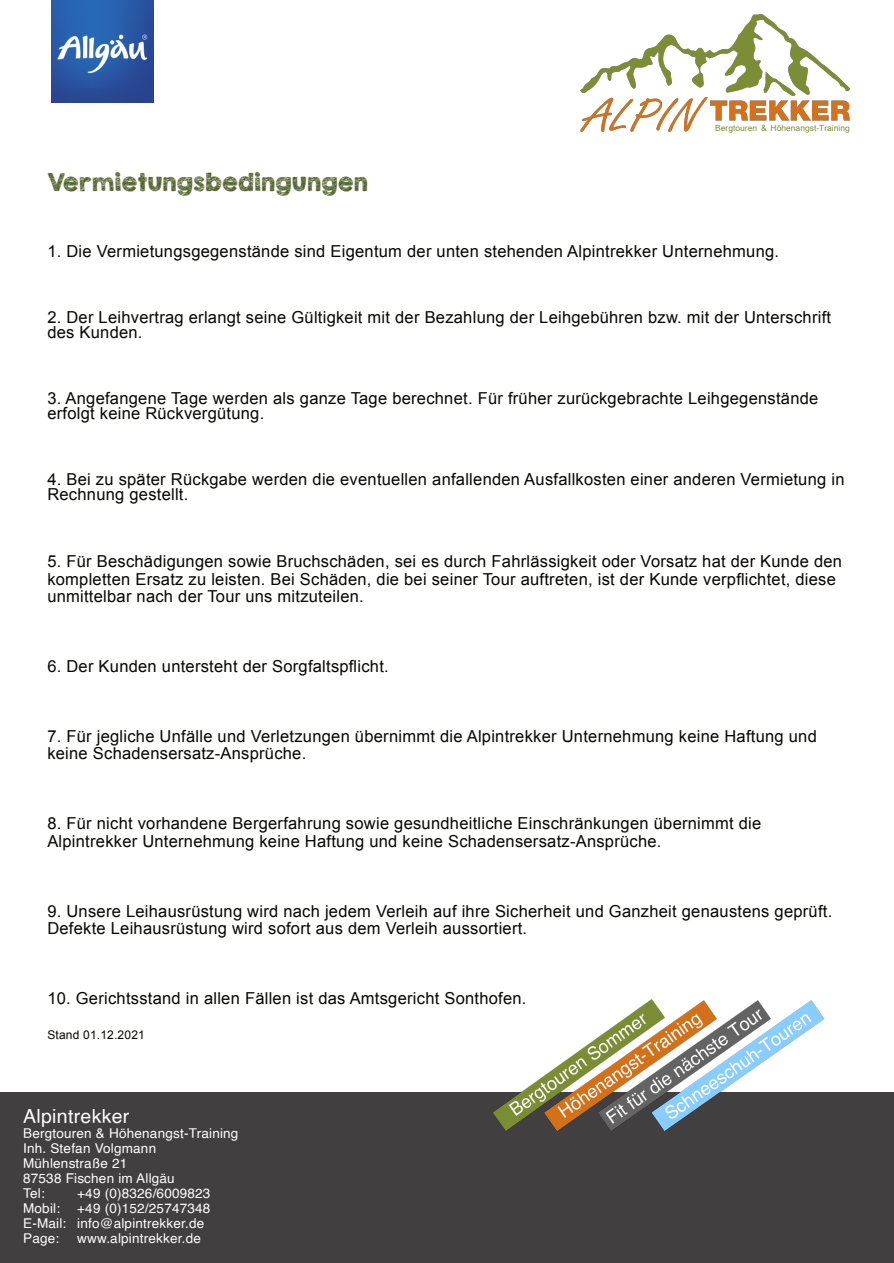
<style>
.page{position:relative;width:894px;height:1263px;background:#fff}
.page>*{position:absolute;margin:0;border:0;box-sizing:border-box;transform-origin:0 0}
.t1{font:24px "KG Broken Vessels Sketch";letter-spacing:.015em;color:#50622b}
.t2{font:19.5px "Helvetica";letter-spacing:.015em;color:#fff}
.t3{font:16.5px/17.1px "Arial";letter-spacing:.015em;color:#080704}
.t4{font:13.5px/15px "Helvetica";letter-spacing:.015em;color:#fff}
.t5{font:12px "Arial";letter-spacing:.015em;color:#080704}
.t6{font:8.4px "Arial Unicode MS";color:#7b8e36}
</style>
<div class="page">
<div style="left:0;top:1093px;width:893px;height:170px;background:#413f3f"></div>
<img style="left:489px;top:999px;width:338px;height:132px">
<img style="left:51px;top:0;width:103px;height:103px">
<img style="left:580px;top:15px;width:269px;height:116px">
<h1 class="t1" style="left:47px;top:168px;width:322px">Vermietungsbedingungen</h1>
<p class="t6" style="left:715px;top:125px;width:136px">Bergtouren &amp; Höhenangst-Training</p>
<p class="t3" style="left:47px;top:244px;width:733px">1. Die Vermietungsgegenstände sind Eigentum der unten stehenden Alpintrekker Unternehmung.</p>
<p class="t3" style="left:47px;top:311px;width:785px;line-height:15px">2. Der Leihvertrag erlangt seine Gültigkeit mit der Bezahlung der Leihgebühren bzw. mit der Unterschrift des Kunden.</p>
<p class="t3" style="left:47px;top:392px;width:772px;line-height:15px">3. Angefangene Tage werden als ganze Tage berechnet. Für früher zurückgebrachte Leihgegenstände erfolgt keine Rückvergütung.</p>
<p class="t3" style="left:47px;top:473px;width:798px;line-height:15px">4. Bei zu später Rückgabe werden die eventuellen anfallenden Ausfallkosten einer anderen Vermietung in<br>Rechnung gestellt.</p>
<p class="t3" style="left:47px;top:555px;width:796px">5. Für Beschädigungen sowie Bruchschäden, sei es durch Fahrlässigkeit oder Vorsatz hat der Kunde den kompletten Ersatz zu leisten. Bei Schäden, die bei seiner Tour auftreten, ist der Kunde verpflichtet, diese unmittelbar nach der Tour uns mitzuteilen.</p>
<p class="t3" style="left:47px;top:659px;width:343px">6. Der Kunden untersteht der Sorgfaltspflicht.</p>
<p class="t3" style="left:47px;top:729px;width:770px">7. Für jegliche Unfälle und Verletzungen übernimmt die Alpintrekker Unternehmung keine Haftung und keine Schadensersatz-Ansprüche.</p>
<p class="t3" style="left:47px;top:817px;width:715px">8. Für nicht vorhandene Bergerfahrung sowie gesundheitliche Einschränkungen übernimmt die<br>Alpintrekker Unternehmung keine Haftung und keine Schadensersatz-Ansprüche.</p>
<p class="t3" style="left:47px;top:904px;width:786px">9. Unsere Leihausrüstung wird nach jedem Verleih auf ihre Sicherheit und Ganzheit genaustens geprüft.<br>Defekte Leihausrüstung wird sofort aus dem Verleih aussortiert.</p>
<p class="t3" style="left:47px;top:991px;width:480px">10. Gerichtsstand in allen Fällen ist das Amtsgericht Sonthofen.</p>
<p class="t5" style="left:47px;top:1030px;width:99px">Stand 01.12.2021</p>
<p class="t2" style="left:23px;top:1108px;width:108px">Alpintrekker</p>
<p class="t4" style="left:23px;top:1127px;width:217px">Bergtouren &amp; Höhenangst-Training<br>Inh. Stefan Volgmann<br>Mühlenstraße 21<br>87538 Fischen im Allgäu<br>Tel:</p>
<p class="t4" style="left:77px;top:1187px;width:135px">+49 (0)8326/6009823</p>
<p class="t4" style="left:23px;top:1202px;width:189px;text-indent:54px">+49 (0)152/25747348<br>E-Mail: info@alpintrekker.de<br>Page:</p>
<p class="t4" style="left:23px;top:1202px;width:39px">Mobil:</p>
<p class="t4" style="left:77px;top:1232px;width:125px">www.alpintrekker.de</p>
</div>
